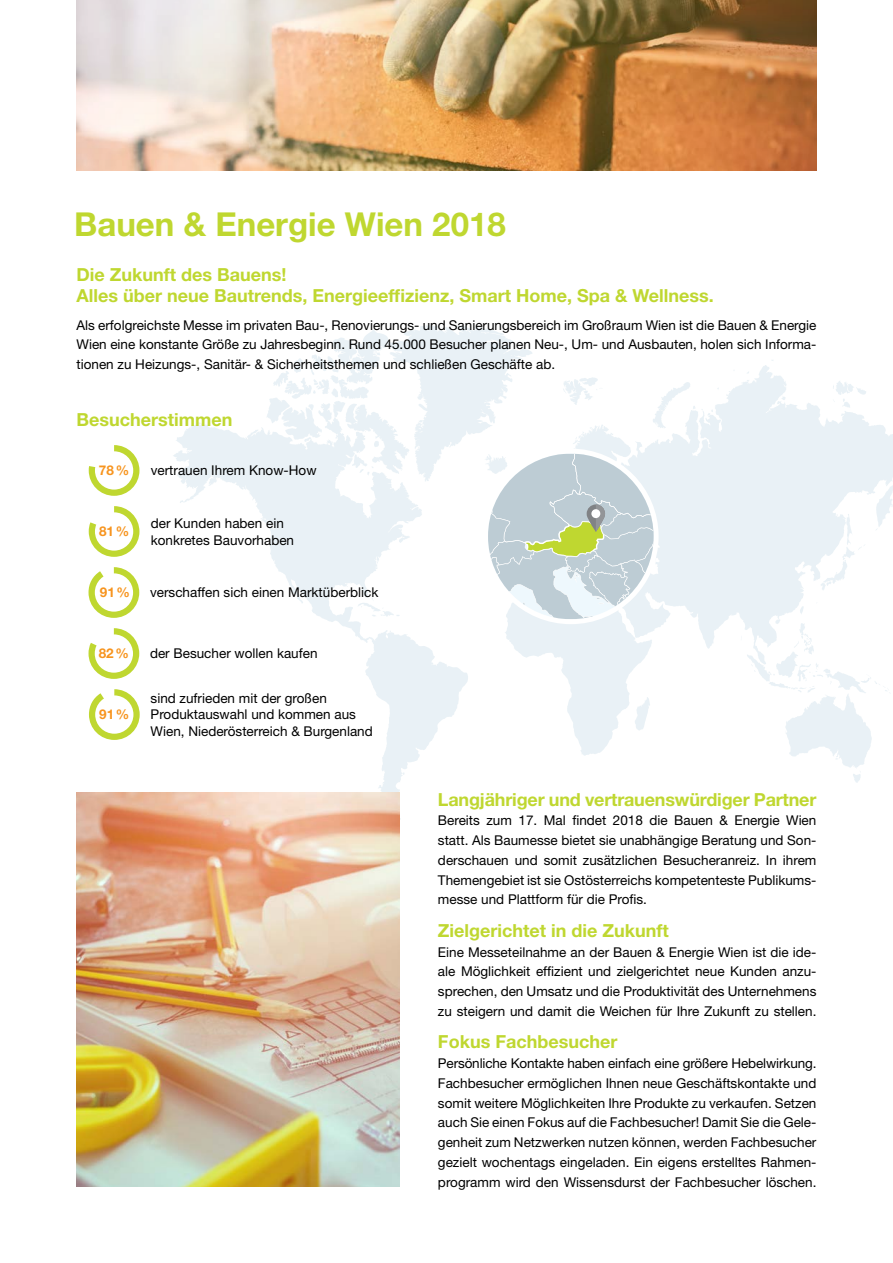
<style>
.page{position:relative;width:893px;height:1263px;background:#fff}
.page>*{position:absolute;margin:0;border:0;box-sizing:border-box;transform-origin:0 0}
.t1{font:700 33px "Helvetica Neue LT Pro";color:#bfd730}
.t2{font:700 18px/21px "Helvetica Neue LT Pro";color:#bfd730}
.t3{font:13.5px/19.8px "Helvetica Neue LT Pro";color:#000;text-align:justify}
.t4{font:700 13.5px "Helvetica Neue LT Pro";color:#f7941e}
</style>
<div class="page">
<svg style="left:173px;top:422px;width:295px;height:371px"></svg>
<svg style="left:794px;top:756px;width:72px;height:27px"></svg>
<svg style="left:505px;top:365px;width:388px;height:391px"></svg>
<svg style="left:266px;top:325px;width:453px;height:294px"></svg>
<div style="left:591px;top:509px;width:9px;height:9px;background:#fff;border-radius:50%"></div>
<img style="left:77px;top:0;width:739px;height:170px">
<svg style="left:89px;top:445px;width:50px;height:51px"></svg>
<div style="left:95px;top:451px;width:38px;height:39px;background:#fff;border-radius:50%"></div>
<svg style="left:89px;top:506px;width:50px;height:51px"></svg>
<div style="left:95px;top:512px;width:38px;height:39px;background:#fff;border-radius:50%"></div>
<svg style="left:89px;top:567px;width:50px;height:51px"></svg>
<div style="left:95px;top:573px;width:38px;height:39px;background:#fff;border-radius:50%"></div>
<svg style="left:89px;top:689px;width:51px;height:51px"></svg>
<div style="left:95px;top:695px;width:38px;height:39px;background:#fff;border-radius:50%"></div>
<svg style="left:89px;top:628px;width:50px;height:51px"></svg>
<div style="left:95px;top:634px;width:38px;height:39px;background:#fff;border-radius:50%"></div>
<img style="left:77px;top:793px;width:323px;height:393px">
<h1 class="t1" style="left:74px;top:204px;width:433px">Bauen &amp; Energie Wien 2018</h1>
<h2 class="t2" style="left:77px;top:263px;width:639px">Die Zukunft des Bauens!<br>Alles über neue Bautrends, Energieeffizienz, Smart Home, Spa &amp; Wellness.</h2>
<p class="t3" style="left:77px;top:315px;width:741px">Als erfolgreichste Messe im privaten Bau-, Renovierungs- und Sanierungsbereich im Großraum Wien ist die Bauen &amp; Energie Wien eine konstante Größe zu Jahresbeginn. Rund 45.000 Besucher planen Neu-, Um- und Ausbauten, holen sich Informa&shy;tionen zu Heizungs-, Sanitär- &amp; Sicherheitsthemen und schließen Geschäfte ab.</p>
<h2 class="t2" style="left:77px;top:409px;width:157px">Besucherstimmen</h2>
<p class="t4" style="left:99px;top:462px;width:32px">78%</p>
<p class="t3" style="left:151px;top:460px;width:167px">vertrauen Ihrem Know-How</p>
<p class="t4" style="left:99px;top:523px;width:32px">81%</p>
<p class="t3" style="left:151px;top:515px;width:145px;line-height:16.5px">der Kunden haben ein konkretes Bauvorhaben</p>
<p class="t4" style="left:100px;top:584px;width:32px">91%</p>
<p class="t3" style="left:150px;top:582px;width:230px">verschaffen sich einen Marktüberblick</p>
<p class="t4" style="left:99px;top:645px;width:32px">82%</p>
<p class="t3" style="left:150px;top:643px;width:169px">der Besucher wollen kaufen</p>
<p class="t4" style="left:99px;top:706px;width:32px">91%</p>
<p class="t3" style="left:151px;top:689px;width:224px;line-height:16.5px;text-align:left">sind zufrieden mit der großen<br>Produktauswahl und kommen aus<br>Wien, Niederösterreich &amp; Burgenland</p>
<h2 class="t2" style="left:438px;top:788px;width:380px">Langjähriger und vertrauenswürdiger Partner</h2>
<p class="t3" style="left:438px;top:810px;width:380px">Bereits zum 17. Mal findet 2018 die Bauen &amp; Energie Wien statt. Als Baumesse bietet sie unabhängige Beratung und Son&shy;derschauen und somit zusätzlichen Besucheranreiz. In ihrem Themengebiet ist sie Ostösterreichs kompetenteste Publikums&shy;messe und Plattform für die Profis.</p>
<h2 class="t2" style="left:438px;top:919px;width:232px">Zielgerichtet in die Zukunft</h2>
<p class="t3" style="left:438px;top:942px;width:380px">Eine Messeteilnahme an der Bauen &amp; Energie Wien ist die ide&shy;ale Möglichkeit effizient und zielgerichtet neue Kunden anzu&shy;sprechen, den Umsatz und die Produktivität des Unternehmens zu steigern und damit die Weichen für Ihre Zukunft zu stellen.</p>
<h2 class="t2" style="left:438px;top:1031px;width:181px">Fokus Fachbesucher</h2>
<p class="t3" style="left:438px;top:1053px;width:380px">Persönliche Kontakte haben einfach eine größere Hebelwirkung.<br>Fachbesucher ermöglichen Ihnen neue Geschäftskontakte und somit weitere Möglichkeiten Ihre Produkte zu verkaufen. Setzen auch Sie einen Fokus auf die Fachbesucher! Damit Sie die Gele&shy;genheit zum Netzwerken nutzen können, werden Fachbesucher gezielt wochentags eingeladen. Ein eigens erstelltes Rahmen&shy;programm wird den Wissensdurst der Fachbesucher löschen.</p>
</div>
